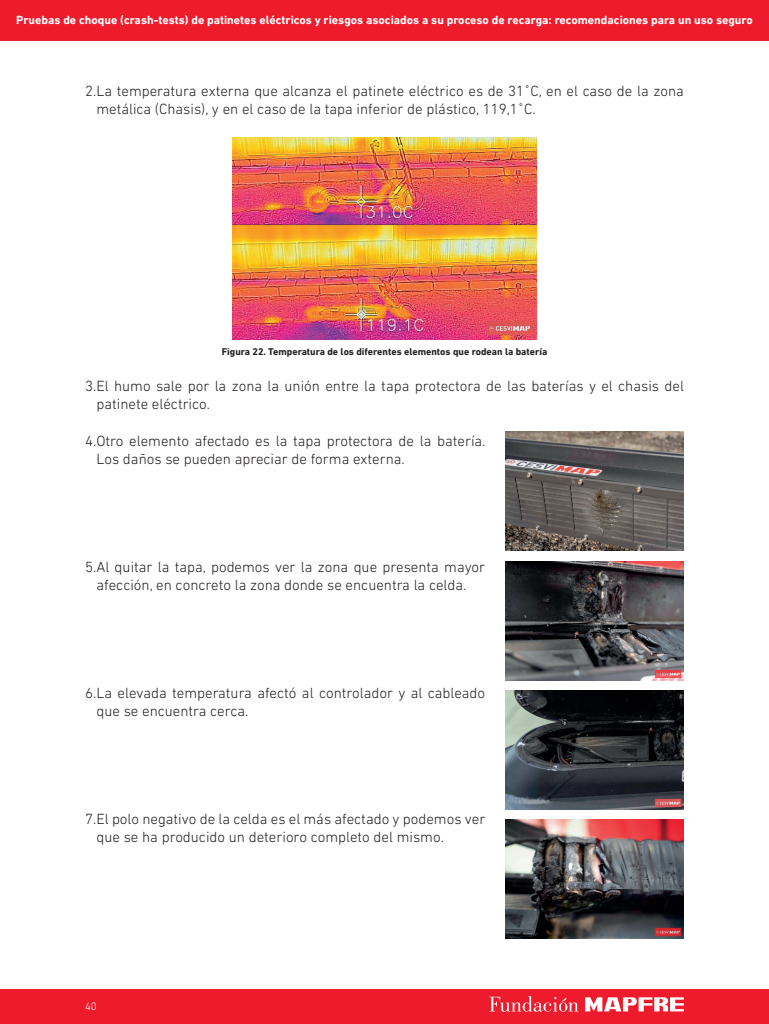
<style>
.page{position:relative;width:769px;height:1024px;background:#fff}
.page>*{position:absolute;margin:0;border:0;box-sizing:border-box;transform-origin:0 0}
.t1{font:300 15px/18px "DIN Next LT Pro";color:#231f20}
.t2{font:700 12px "DIN Next LT Pro";color:#fff}
.t3{font:300 11px "DIN Next LT Pro";color:#fff}
.figura{font:700 10px "DIN Next LT Pro";color:#231f20}
</style>
<div class="page">
<div style="left:0;top:988px;width:768px;height:35px;background:#ee1b2c"></div>
<div style="left:0;top:0;width:768px;height:41px;background:#ee1b2c"></div>
<svg style="left:585px;top:997px;width:98px;height:14px"></svg>
<svg style="left:489px;top:996px;width:89px;height:15px"></svg>
<img style="left:233px;top:138px;width:303px;height:202px">
<img style="left:505px;top:432px;width:178px;height:119px">
<img style="left:505px;top:561px;width:178px;height:119px">
<img style="left:505px;top:690px;width:178px;height:119px">
<img style="left:505px;top:819px;width:178px;height:119px">
<p class="t2" style="left:16px;top:13px;width:737px">Pruebas de choque (crash-tests) de patinetes eléctricos y riesgos asociados a su proceso de recarga: recomendaciones para un uso seguro</p>
<p class="t1" style="left:96px;top:82px;width:588px;text-indent:-11px">2.La temperatura externa que alcanza el patinete eléctrico es de 31˚C, en el caso de la zona metálica (Chasis), y en el caso de la tapa inferior de plástico, 119,1˚C.</p>
<p class="figura" style="left:221px;top:346px;width:327px">Figura 22. Temperatura de los diferentes elementos que rodean la batería</p>
<p class="t1" style="left:96px;top:377px;width:588px;text-indent:-11px">3.El humo sale por la zona la unión entre la tapa protectora de las baterías y el chasis del patinete eléctrico.</p>
<p class="t1" style="left:96px;top:431px;width:390px;text-indent:-11px">4.Otro elemento afectado es la tapa protectora de la batería.<br>Los daños se pueden apreciar de forma externa.</p>
<p class="t1" style="left:85px;top:557px;width:401px;text-align:center">5.Al quitar la tapa, podemos ver la zona que presenta mayor afección, en concreto la zona donde se encuentra la celda.</p>
<p class="t1" style="left:96px;top:683px;width:390px;text-indent:-11px">6.La elevada temperatura afectó al controlador y al cableado que se encuentra cerca.</p>
<p class="t1" style="left:96px;top:809px;width:390px;text-indent:-11px">7.El polo negativo de la celda es el más afectado y podemos ver que se ha producido un deterioro completo del mismo.</p>
<p class="t3" style="left:85px;top:999px;width:13px">40</p>
</div>
